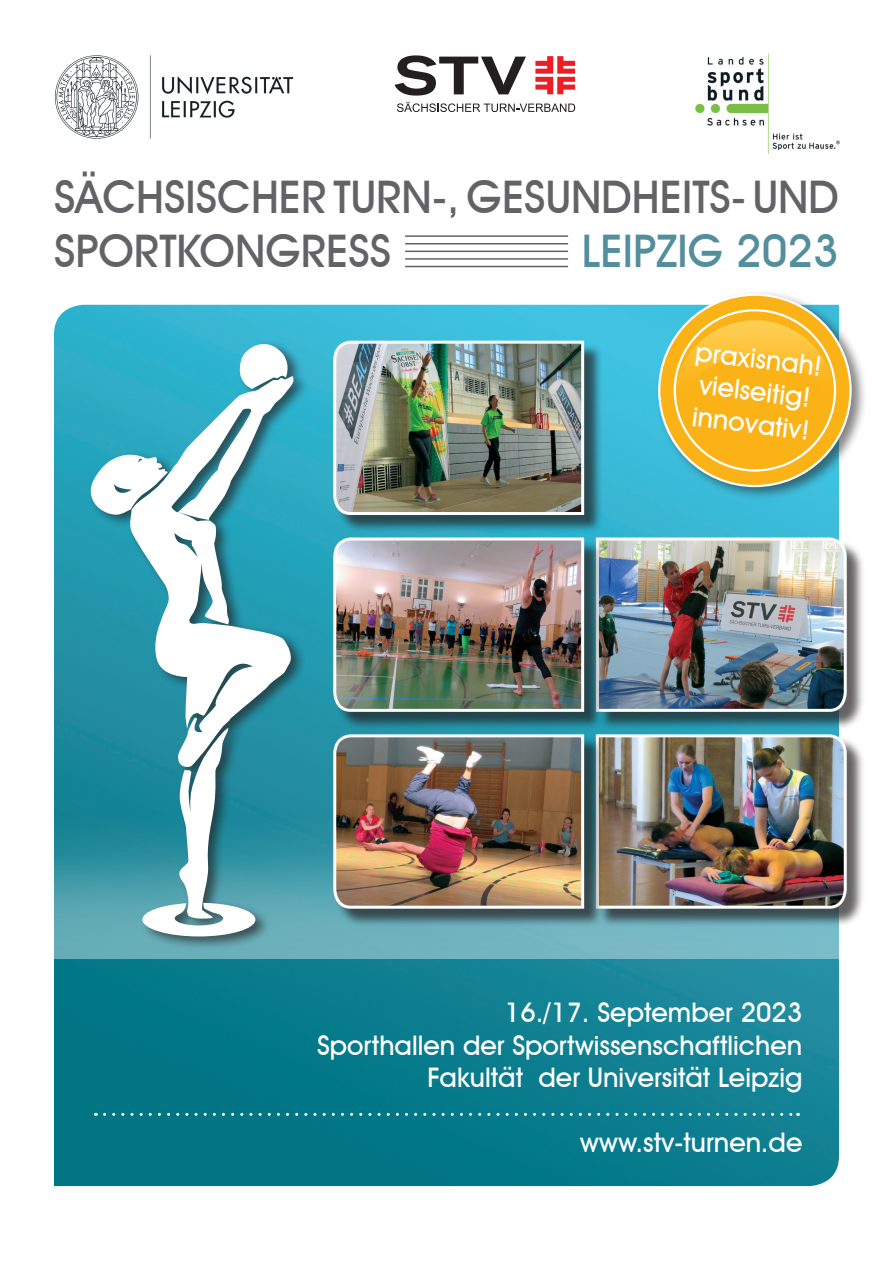
<style>
.page{position:relative;width:893px;height:1263px;background:#fff}
.page>*{position:absolute;margin:0;border:0;box-sizing:border-box;transform-origin:0 0}
.t1{font:500 45px/54px "Avant Garde IT Cby BT";color:#636366}
.t2{font:500 45px "Avant Garde IT Cby BT";color:#538e9c}
.t3{font:500 27px/32.4px "Avant Garde IT Cby BT";color:#fff}
.s1{font-family:"Arial";font-weight:700;font-size:27px;color:#fff}
</style>
<div class="page">
<img style="left:54px;top:55px;width:240px;height:84px">
<svg style="left:394px;top:55px;width:132px;height:41px"></svg>
<svg style="left:535px;top:56px;width:40px;height:38px"></svg>
<svg style="left:397px;top:102px;width:178px;height:10px"></svg>
<img style="left:695px;top:53px;width:145px;height:101px">
<hr style="left:405px;top:235px;width:163px;height:2px;background:#636366">
<hr style="left:405px;top:243px;width:163px;height:1px;background:#636366">
<hr style="left:405px;top:251px;width:163px;height:1px;background:#636366">
<hr style="left:405px;top:258px;width:163px;height:2px;background:#636366">
<hr style="left:405px;top:266px;width:163px;height:1px;background:#636366">
<img style="left:54px;top:305px;width:785px;height:881px">
<img style="left:54px;top:795px;width:785px;height:164px">
<div style="left:656px;top:289px;width:218px;height:219px;background:#231f20;opacity:.55"></div>
<img style="left:659px;top:295px;width:191px;height:191px;border-radius:96px">
<div style="left:88px;top:339px;width:228px;height:618px;background:#231f20;opacity:.65"></div>
<svg style="left:89px;top:334px;width:204px;height:602px"></svg>
<div style="left:335px;top:343px;width:275px;height:196px;background:#231f20;opacity:.7"></div>
<img style="left:332px;top:339px;width:254px;height:177px">
<div style="left:598px;top:540px;width:274px;height:196px;background:#231f20;opacity:.7"></div>
<img style="left:594px;top:536px;width:254px;height:177px">
<div style="left:335px;top:540px;width:275px;height:196px;background:#231f20;opacity:.7"></div>
<img style="left:332px;top:536px;width:254px;height:177px">
<div style="left:598px;top:737px;width:274px;height:196px;background:#231f20;opacity:.7"></div>
<img style="left:594px;top:733px;width:254px;height:177px">
<div style="left:335px;top:737px;width:275px;height:196px;background:#231f20;opacity:.7"></div>
<img style="left:332px;top:733px;width:254px;height:177px">
<svg style="left:104px;top:1113px;width:694px;height:3px"></svg>
<h1 class="t1" style="left:54px;top:170px;width:786px">SächsischeR Turn-, Gesundheits- und<br>Sportkongress <span class="s1">│</span></h1>
<h1 class="t2" style="left:582px;top:224px;width:259px">LEIPZIG 2023</h1>
<p class="t3" style="left:698px;top:335px;width:129px;rotate:7deg">praxisnah! vielseitig! innovativ!</p>
<p class="t3" style="left:317px;top:996px;width:487px;text-align:right">16./17. September 2023<br>Sporthallen der Sportwissenschaftlichen<br>Fakultät der Universität Leipzig</p>
<p class="t3" style="left:580px;top:1126px;width:224px">www.stv-turnen.de</p>
</div>
